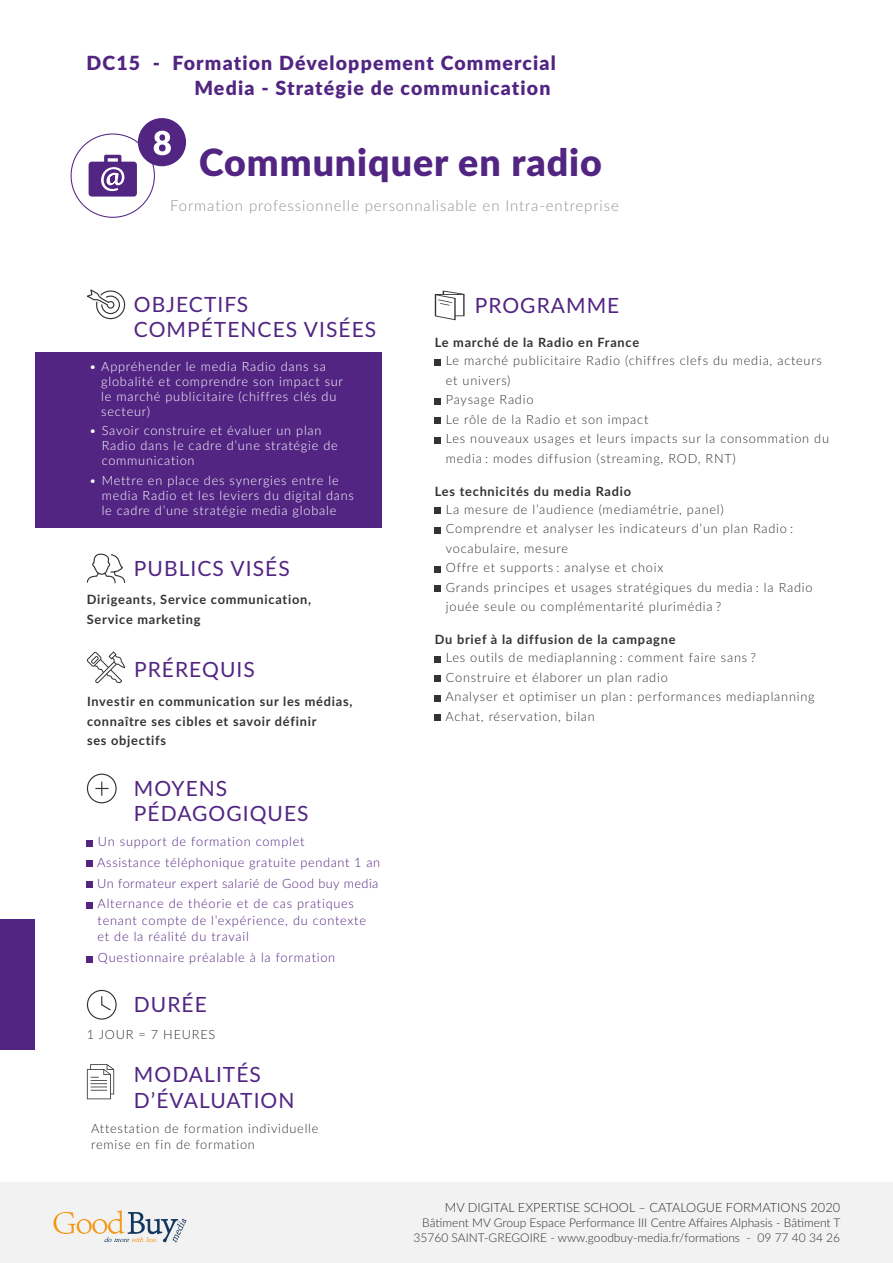
<style>
.page{position:relative;width:893px;height:1263px;background:#fff}
.page>*{position:absolute;margin:0;border:0;box-sizing:border-box;transform-origin:0 0}
.t1{font:900 37.5px "Lato";letter-spacing:.025em;color:#522583}
.t2{font:21px/25.2px "Lato";letter-spacing:.05em;color:#522583}
.t3{font:900 19.5px/25px "Lato";letter-spacing:.06em;color:#522583;text-align:right}
.t4{font:300 15px "Lato";letter-spacing:.06em;color:#929292}
.t5{font:300 12.75px/19.5px "Lato";letter-spacing:.06em;color:#333332}
.t6{font:300 12.75px/15px "Lato";letter-spacing:.06em;color:#fff}
.t7{font:300 12.75px/20.7px "Lato";letter-spacing:.06em;color:#522583}
.t8{font:700 12.75px/19.5px "Lato";letter-spacing:.06em;color:#333332}
.t9{font:300 12.75px "Lato";color:#2e3132}
.t10{font:300 12px/15px "Lato";color:#2e3132;text-align:right}
</style>
<div class="page">
<div style="left:87px;top:990px;width:30px;height:30px;border:1px solid #333332;border-radius:50%"></div>
<svg style="left:101px;top:996px;width:10px;height:15px"></svg>
<svg style="left:435px;top:359px;width:6px;height:6px"></svg>
<svg style="left:435px;top:398px;width:6px;height:6px"></svg>
<div style="left:435px;top:417px;width:6px;height:7px;background:#333332"></div>
<svg style="left:435px;top:437px;width:6px;height:6px"></svg>
<div style="left:435px;top:507px;width:6px;height:7px;background:#333332"></div>
<svg style="left:435px;top:527px;width:6px;height:6px"></svg>
<svg style="left:435px;top:566px;width:6px;height:6px"></svg>
<div style="left:435px;top:585px;width:6px;height:7px;background:#333332"></div>
<svg style="left:435px;top:656px;width:6px;height:6px"></svg>
<div style="left:435px;top:675px;width:6px;height:7px;background:#333332"></div>
<svg style="left:435px;top:695px;width:6px;height:6px"></svg>
<div style="left:435px;top:714px;width:6px;height:7px;background:#333332"></div>
<div style="left:34px;top:352px;width:348px;height:176px;background:#522583"></div>
<svg style="left:87px;top:553px;width:39px;height:31px"></svg>
<svg style="left:87px;top:840px;width:6px;height:6px"></svg>
<svg style="left:87px;top:861px;width:6px;height:6px"></svg>
<div style="left:87px;top:881px;width:6px;height:7px;background:#522583"></div>
<svg style="left:87px;top:902px;width:6px;height:6px"></svg>
<svg style="left:87px;top:956px;width:6px;height:6px"></svg>
<div style="left:87px;top:774px;width:30px;height:29px;border:1px solid #333332;border-radius:50%"></div>
<svg style="left:96px;top:782px;width:12px;height:13px"></svg>
<svg style="left:87px;top:651px;width:38px;height:32px"></svg>
<svg style="left:87px;top:1064px;width:27px;height:35px"></svg>
<svg style="left:87px;top:289px;width:39px;height:31px"></svg>
<svg style="left:435px;top:290px;width:30px;height:30px"></svg>
<div style="left:0;top:262px;width:35px;height:131px;background:#fff"></div>
<div style="left:0;top:393px;width:35px;height:132px;background:#fff"></div>
<div style="left:0;top:525px;width:35px;height:131px;background:#fff"></div>
<div style="left:0;top:919px;width:35px;height:131px;background:#522583"></div>
<svg style="left:89px;top:120px;width:98px;height:98px"></svg>
<div style="left:0;top:1182px;width:893px;height:81px;background:#f2f2f2"></div>
<svg style="left:54px;top:1210px;width:132px;height:33px"></svg>
<h3 class="t3" style="left:86px;top:49px;width:471px">DC15 - Formation Développement Commercial<br>Media - Stratégie de communication</h3>
<h1 class="t1" style="left:199px;top:134px;width:404px">Communiquer en radio</h1>
<p class="t4" style="left:170px;top:195px;width:450px">Formation professionnelle personnalisable en Intra-entreprise</p>
<h2 class="t2" style="left:134px;top:290px;width:244px">OBJECTIFS<br>COMPÉTENCES VISÉES</h2>
<h2 class="t2" style="left:475px;top:291px;width:146px">PROGRAMME</h2>
<p class="t8" style="left:435px;top:332px;width:206px">Le marché de la Radio en France</p>
<p class="t5" style="left:446px;top:350px;width:385px">Le marché publicitaire Radio (chiffres clefs du media, acteurs et univers)<br>Paysage Radio<br>Le rôle de la Radio et son impact<br>Les nouveaux usages et leurs impacts sur la consommation du media : modes diffusion (streaming, ROD, RNT)</p>
<p class="t8" style="left:435px;top:481px;width:198px">Les technicités du media Radio</p>
<p class="t5" style="left:446px;top:499px;width:368px">La mesure de l’audience (mediamétrie, panel)<br>Comprendre et analyser les indicateurs d’un plan Radio : vocabulaire, mesure<br>Offre et supports : analyse et choix<br>Grands principes et usages stratégiques du media : la Radio jouée seule ou complémentarité plurimédia ?</p>
<p class="t8" style="left:435px;top:629px;width:242px">Du brief à la diffusion de la campagne</p>
<p class="t5" style="left:445px;top:647px;width:371px">Les outils de mediaplanning : comment faire sans ?<br>Construire et élaborer un plan radio<br>Analyser et optimiser un plan : performances mediaplanning Achat, réservation, bilan</p>
<p class="t6" style="left:101px;top:359px;width:243px;text-indent:-12px">• Appréhender le media Radio dans sa globalité et comprendre son impact sur le marché publicitaire (chiffres clés du secteur)</p>
<p class="t6" style="left:102px;top:423px;width:238px;text-indent:-12px">• Savoir construire et évaluer un plan<br>Radio dans le cadre d’une stratégie de communication</p>
<p class="t6" style="left:102px;top:472px;width:254px;text-indent:-12px">• Mettre en place des synergies entre le media Radio et les leviers du digital dans le cadre d’une stratégie media globale</p>
<h2 class="t2" style="left:134px;top:555px;width:157px">PUBLICS VISÉS</h2>
<p class="t8" style="left:87px;top:589px;width:226px">Dirigeants, Service communication,<br>Service marketing</p>
<h2 class="t2" style="left:134px;top:656px;width:122px">PRÉREQUIS</h2>
<p class="t8" style="left:87px;top:691px;width:267px">Investir en communication sur les médias, connaître ses cibles et savoir définir<br>ses objectifs</p>
<h2 class="t2" style="left:134px;top:775px;width:176px">MOYENS<br>PÉDAGOGIQUES</h2>
<p class="t7" style="left:97px;top:831px;width:284px">Un support de formation complet<br>Assistance téléphonique gratuite pendant 1 an Un formateur expert salarié de Good buy media Alternance de théorie et de cas pratiques</p>
<p class="t7" style="left:98px;top:912px;width:270px;line-height:16.5px">tenant compte de l’expérience, du contexte et de la réalité du travail</p>
<p class="t7" style="left:98px;top:947px;width:239px">Questionnaire préalable à la formation</p>
<h2 class="t2" style="left:134px;top:991px;width:74px">DURÉE</h2>
<p class="t5" style="left:87px;top:1024px;width:130px">1 JOUR = 7 HEURES</p>
<h2 class="t2" style="left:134px;top:1061px;width:162px">MODALITÉS<br>D’ÉVALUATION</h2>
<p class="t5" style="left:91px;top:1119px;width:229px;line-height:16.5px">Attestation de formation individuelle remise en fin de formation</p>
<p class="t9" style="left:445px;top:1198px;width:397px">MV DIGITAL EXPERTISE SCHOOL – CATALOGUE FORMATIONS 2020</p>
<p class="t10" style="left:413px;top:1214px;width:428px">Bâtiment MV Group Espace Performance III Centre Affaires Alphasis - Bâtiment T<br>35760 SAINT-GREGOIRE - www.goodbuy-media.fr/formations - 09 77 40 34 26</p>
</div>
